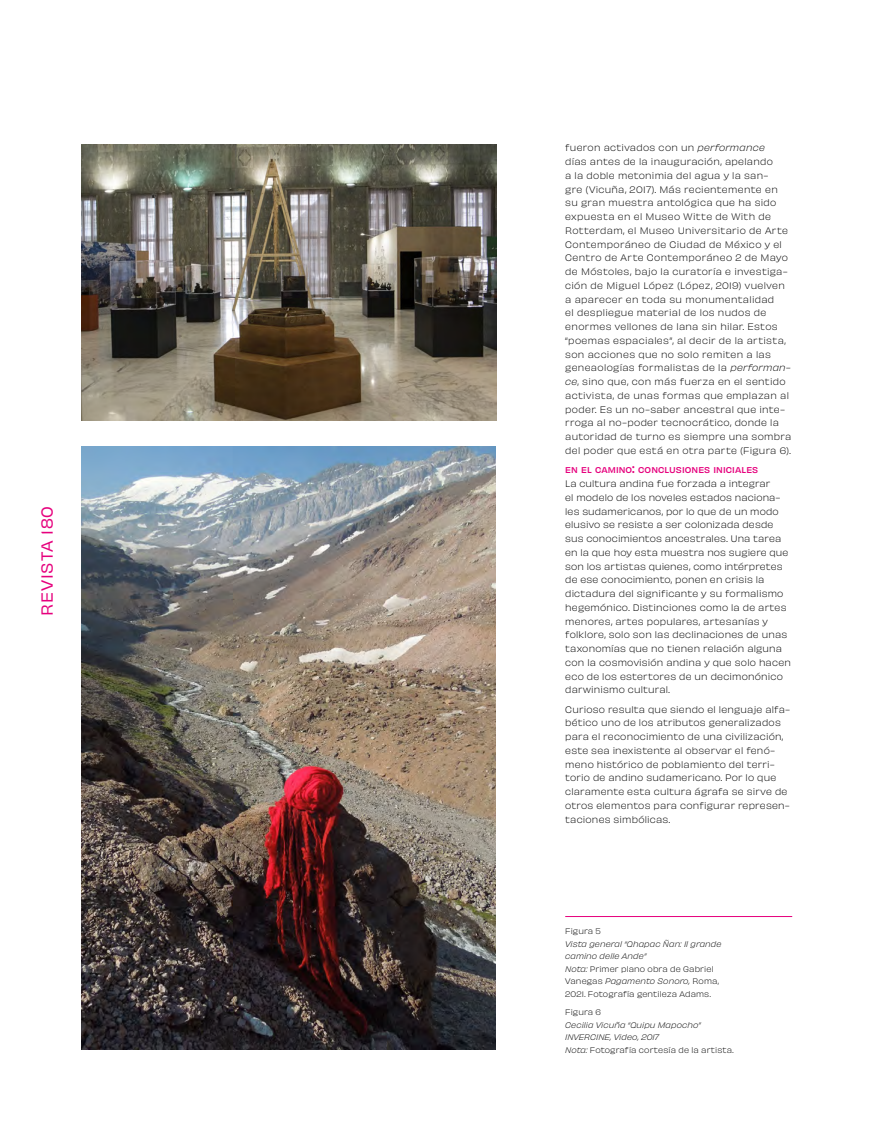
<style>
.page{position:relative;width:886px;height:1134px;background:#fff}
.page>*{position:absolute;margin:0;border:0;box-sizing:border-box;transform-origin:0 0}
.t1{font:15px "Obviously";letter-spacing:.05em;color:#e6007d}
.t2{font:8.75px/13.8px "Obviously Lght";letter-spacing:.025em;color:#000}
.t3{font:500 7.88px "Obviously";letter-spacing:.01em;color:#e6007d}
.t4{font:italic 7.5px/12.5px "Obviously Lght";letter-spacing:.01em;color:#000}
.t5{font:7.5px "Obviously Lght";letter-spacing:.015em;color:#000}
.s1{font-style:italic}
.s2{font-size:11.25px}
.s3{font-style:normal}
</style>
<div class="page">
<img style="left:81px;top:144px;width:415px;height:277px">
<img style="left:81px;top:447px;width:415px;height:602px">
<hr style="left:565px;top:916px;width:227px;height:1px;background:#e6007d">
<h1 class="t1" style="left:36px;top:615px;width:111px;rotate:-90deg">REVISTA 180</h1>
<p class="t2" style="left:565px;top:140px;width:228px">fueron activados con un <span class="s1">performance<br></span>días antes de la inauguración, apelando<br>a la doble metonimia del agua y la san-<br>gre (Vicuña, 2017). Más recientemente en su gran muestra antológica que ha sido expuesta en el Museo Witte de With de Rotterdam, el Museo Universitario de Arte Contemporáneo de Ciudad de México y el Centro de Arte Contemporáneo 2 de Mayo de Móstoles, bajo la curatoría e investiga&shy;ción de Miguel López (López, 2019) vuelven a aparecer en toda su monumentalidad<br>el despliegue material de los nudos de enormes vellones de lana sin hilar. Estos “poemas espaciales”, al decir de la artista, son acciones que no solo remiten a las geneaologías formalistas de la <span class="s1">performan&shy;ce</span>, sino que, con más fuerza en el sentido activista, de unas formas que emplazan al poder. Es un no-saber ancestral que inte&shy;rroga al no-poder tecnocrático, donde la autoridad de turno es siempre una sombra del poder que está en otra parte (Figura 6).</p>
<p class="t3" style="left:565px;top:464px;width:194px">EN EL CAMINO<span class="s2">:</span> CONCLUSIONES INICIALES</p>
<p class="t2" style="left:565px;top:476px;width:227px">La cultura andina fue forzada a integrar<br>el modelo de los noveles estados naciona&shy;les sudamericanos, por lo que de un modo elusivo se resiste a ser colonizada desde sus conocimientos ancestrales. Una tarea en la que hoy esta muestra nos sugiere que son los artistas quienes, como intérpretes de ese conocimiento, ponen en crisis la dictadura del significante y su formalismo hegemónico. Distinciones como la de artes menores, artes populares, artesanías y folklore, solo son las declinaciones de unas taxonomías que no tienen relación alguna con la cosmovisión andina y que solo hacen eco de los estertores de un decimonónico darwinismo cultural.</p>
<p class="t2" style="left:565px;top:702px;width:226px">Curioso resulta que siendo el lenguaje alfa&shy;bético uno de los atributos generalizados para el reconocimiento de una civilización, este sea inexistente al observar el fenó&shy;meno histórico de poblamiento del terri&shy;torio de andino sudamericano. Por lo que claramente esta cultura ágrafa se sirve de otros elementos para configurar represen&shy;taciones simbólicas.</p>
<p class="t5" style="left:565px;top:926px;width:37px">Figura 5</p>
<p class="t4" style="left:565px;top:937px;width:158px">Vista general “Qhapac Ñan: Il grande camino delle Ande”<br>Nota: <span class="s3">Primer plano obra de Gabriel<br>Vanegas</span> Pagamento Sonoro, <span class="s3">Roma,<br>2021. Fotografía gentileza Adams.</span></p>
<p class="t5" style="left:565px;top:1007px;width:37px">Figura 6</p>
<p class="t4" style="left:565px;top:1018px;width:170px">Cecilia Vicuña “Quipu Mapocho”<br>INVERCINE, Video, 2017<br>Nota: <span class="s3">Fotografía cortesía de la artista.</span></p>
</div>
